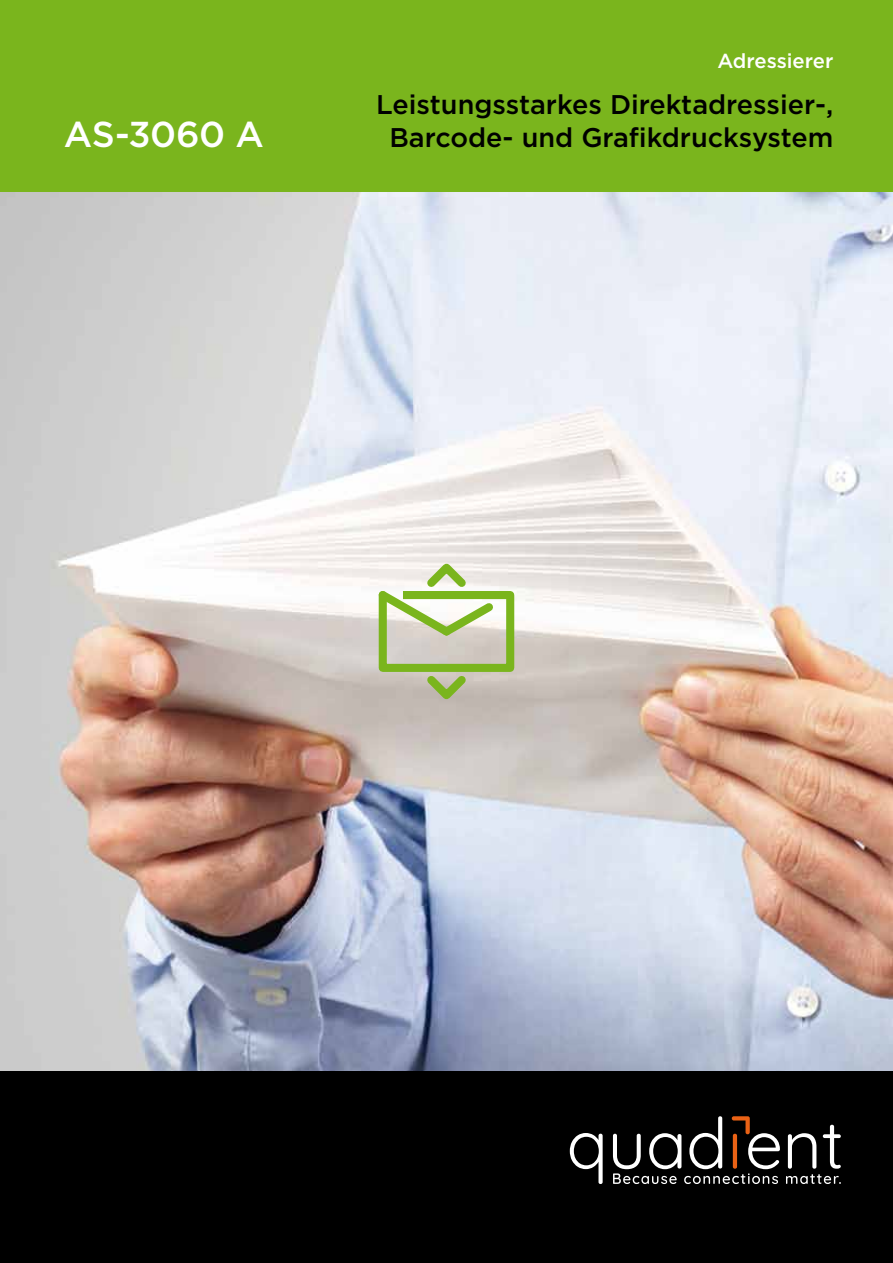
<style>
.page{position:relative;width:893px;height:1263px;background:#fff}
.page>*{position:absolute;margin:0;border:0;box-sizing:border-box;transform-origin:0 0}
.t1{font:500 36px "Gotham";letter-spacing:-.015em;color:#fff}
.t2{font:500 27px/33px "Gotham";color:#000;text-align:center}
.t3{font:500 20.25px "Gotham";color:#fff}
</style>
<div class="page">
<img style="left:0;top:191px;width:893px;height:880px">
<div style="left:379px;top:591px;width:135px;height:81px;border:8px solid #7ab51d"></div>
<div style="left:403px;top:591px;width:107px;height:8px;background:#7ab51d"></div>
<svg style="left:379px;top:564px;width:121px;height:135px"></svg>
<div style="left:0;top:0;width:893px;height:191px;background:#7ab51d"></div>
<div style="left:0;top:1071px;width:893px;height:192px;background:#000"></div>
<svg style="left:570px;top:1133px;width:33px;height:51px"></svg>
<svg style="left:613px;top:1116px;width:167px;height:68px"></svg>
<svg style="left:786px;top:1125px;width:55px;height:59px"></svg>
<h1 class="t1" style="left:64px;top:114px;width:201px">AS-3060 A</h1>
<p class="t3" style="left:717px;top:49px;width:117px">Adressierer</p>
<p class="t2" style="left:376px;top:87px;width:459px">Leistungsstarkes Direktadressier-,<br>Barcode- und Grafikdrucksystem</p>
</div>
